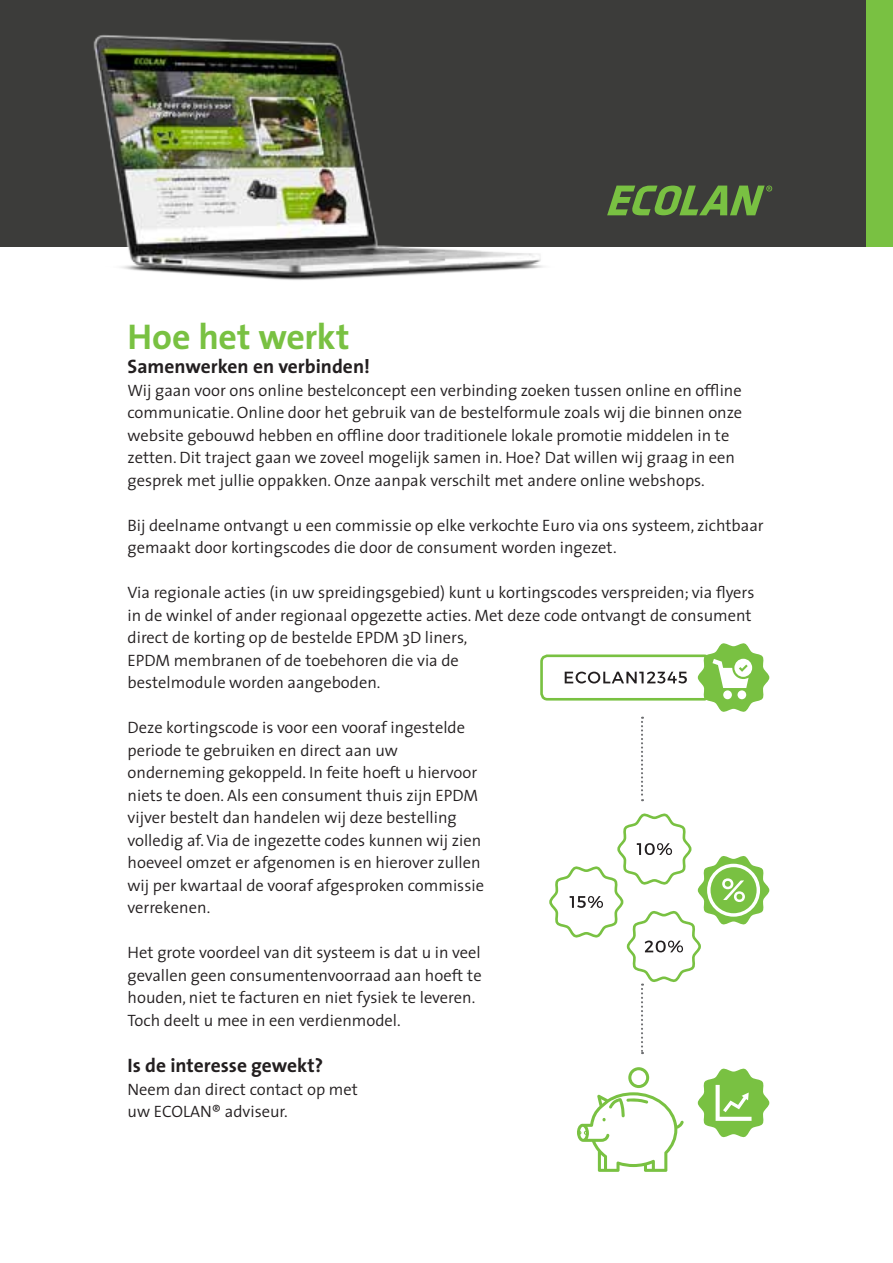
<style>
.page{position:relative;width:893px;height:1263px;background:#fff}
.page>*{position:absolute;margin:0;border:0;box-sizing:border-box;transform-origin:0 0}
.t1{font:700 36px "The Sans";letter-spacing:-.005em;color:#79c142}
.t2{font:700 19.5px "The Sans";color:#231f20}
.t3{font:300 16.5px/22.5px "The Sans";color:#231f20}
</style>
<div class="page">
<div style="left:0;top:0;width:893px;height:247px;background:#3c3c3a"></div>
<div style="left:867px;top:0;width:26px;height:247px;background:#79c142"></div>
<svg style="left:607px;top:186px;width:165px;height:29px"></svg>
<img style="left:93px;top:35px;width:450px;height:245px">
<svg style="left:577px;top:1067px;width:107px;height:105px"></svg>
<svg style="left:698px;top:1068px;width:71px;height:70px"></svg>
<div style="left:540px;top:654px;width:171px;height:47px;border:3px solid #79c142;border-radius:6px"></div>
<svg style="left:698px;top:643px;width:71px;height:69px"></svg>
<svg style="left:641px;top:717px;width:2px;height:84px"></svg>
<svg style="left:565px;top:671px;width:122px;height:12px"></svg>
<svg style="left:549px;top:813px;width:220px;height:241px"></svg>
<h1 class="t1" style="left:128px;top:307px;width:224px">Hoe het werkt</h1>
<p class="t2" style="left:128px;top:350px;width:244px">Samenwerken en verbinden!</p>
<p class="t3" style="left:128px;top:378px;width:616px">Wij gaan voor ons online bestelconcept een verbinding zoeken tussen online en offline communicatie. Online door het gebruik van de bestelformule zoals wij die binnen onze website gebouwd hebben en offline door traditionele lokale promotie middelen in te zetten. Dit traject gaan we zoveel mogelijk samen in. Hoe? Dat willen wij graag in een gesprek met jullie oppakken. Onze aanpak verschilt met andere online webshops.</p>
<p class="t3" style="left:128px;top:513px;width:638px">Bij deelname ontvangt u een commissie op elke verkochte Euro via ons systeem, zichtbaar gemaakt door kortingscodes die door de consument worden ingezet.</p>
<p class="t3" style="left:128px;top:581px;width:628px">Via regionale acties (in uw spreidingsgebied) kunt u kortingscodes verspreiden; via flyers in de winkel of ander regionaal opgezette acties. Met deze code ontvangt de consument direct de korting op de bestelde EPDM 3D liners,<br>EPDM membranen of de toebehoren die via de<br>bestelmodule worden aangeboden.</p>
<p class="t3" style="left:128px;top:716px;width:358px">Deze kortingscode is voor een vooraf ingestelde periode te gebruiken en direct aan uw onderneming gekoppeld. In feite hoeft u hiervoor niets te doen. Als een consument thuis zijn EPDM vijver bestelt dan handelen wij deze bestelling volledig af. Via de ingezette codes kunnen wij zien hoeveel omzet er afgenomen is en hierover zullen wij per kwartaal de vooraf afgesproken commissie verrekenen.</p>
<p class="t3" style="left:128px;top:941px;width:356px">Het grote voordeel van dit systeem is dat u in veel gevallen geen consumentenvoorraad aan hoeft te houden, niet te facturen en niet fysiek te leveren.<br>Toch deelt u mee in een verdienmodel.</p>
<p class="t2" style="left:128px;top:1049px;width:197px">Is de interesse gewekt?</p>
<p class="t3" style="left:128px;top:1077px;width:232px">Neem dan direct contact op met uw ECOLAN® adviseur.</p>
</div>
